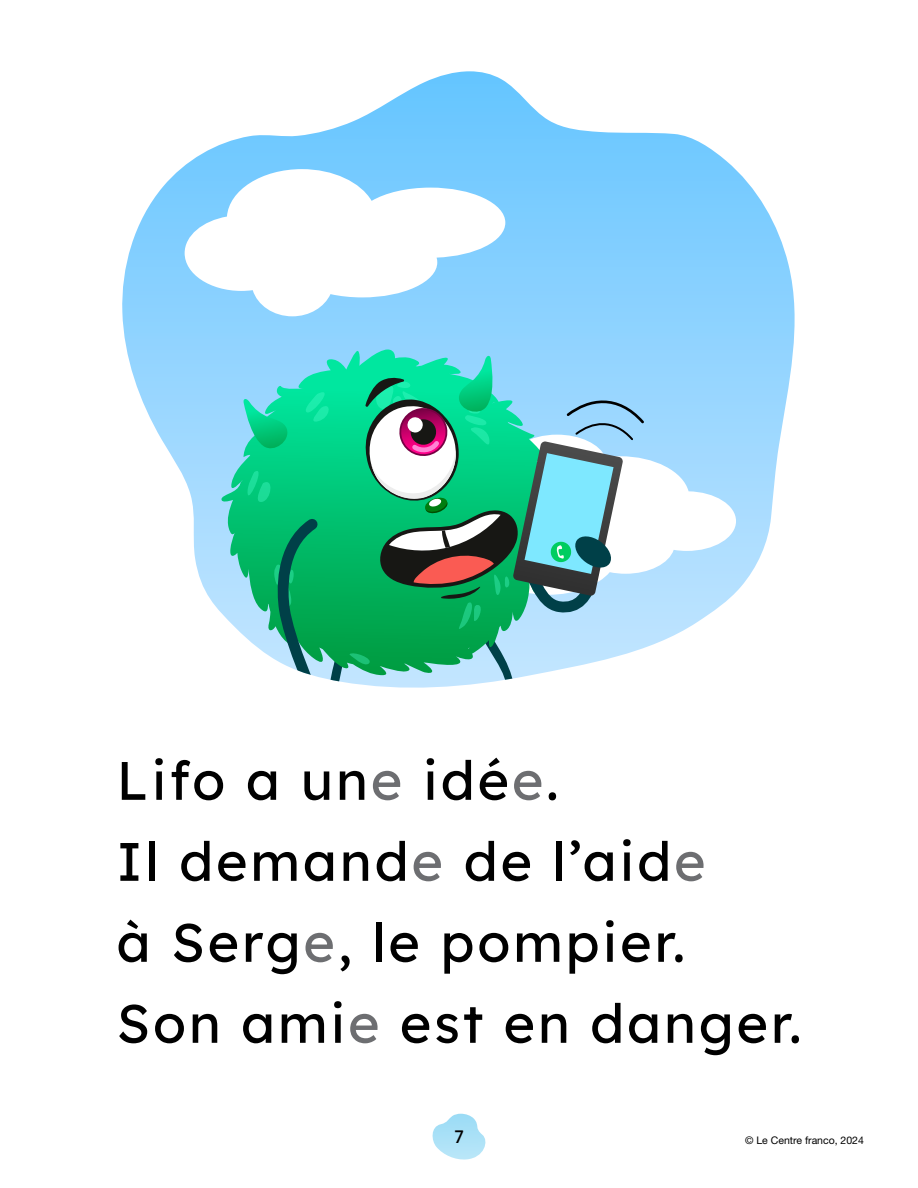
<style>
.page{position:relative;width:918px;height:1188px;background:#fff}
.page>*{position:absolute;margin:0;border:0;box-sizing:border-box;transform-origin:0 0}
.t1{font:54px/81px "Lexend";letter-spacing:.05em;color:#000}
.t2{font:18px "Lexend";color:#000}
.t3{font:10.5px "Helvetica Neue LT Std";color:#000}
.s1{color:#6d6e71}
</style>
<div class="page">
<svg style="left:432px;top:1114px;width:54px;height:46px"></svg>
<svg style="left:122px;top:71px;width:673px;height:576px"></svg>
<svg style="left:185px;top:169px;width:320px;height:147px"></svg>
<svg style="left:646px;top:435px;width:90px;height:160px"></svg>
<svg style="left:221px;top:347px;width:338px;height:300px;background:#8fd7ed"></svg>
<svg style="left:243px;top:356px;width:403px;height:332px;background:#57bfa5"></svg>
<p class="t1" style="left:117px;top:737px;width:686px">Lifo a un<span class="s1">e</span> idé<span class="s1">e</span>.<br>Il demand<span class="s1">e</span> de l’aid<span class="s1">e<br></span>à Serg<span class="s1">e</span>, le pompier.<br>Son ami<span class="s1">e</span> est en danger.</p>
<p class="t2" style="left:454px;top:1124px;width:11px">7</p>
<p class="t3" style="left:745px;top:1134px;width:120px">© Le Centre franco, 2024</p>
</div>
